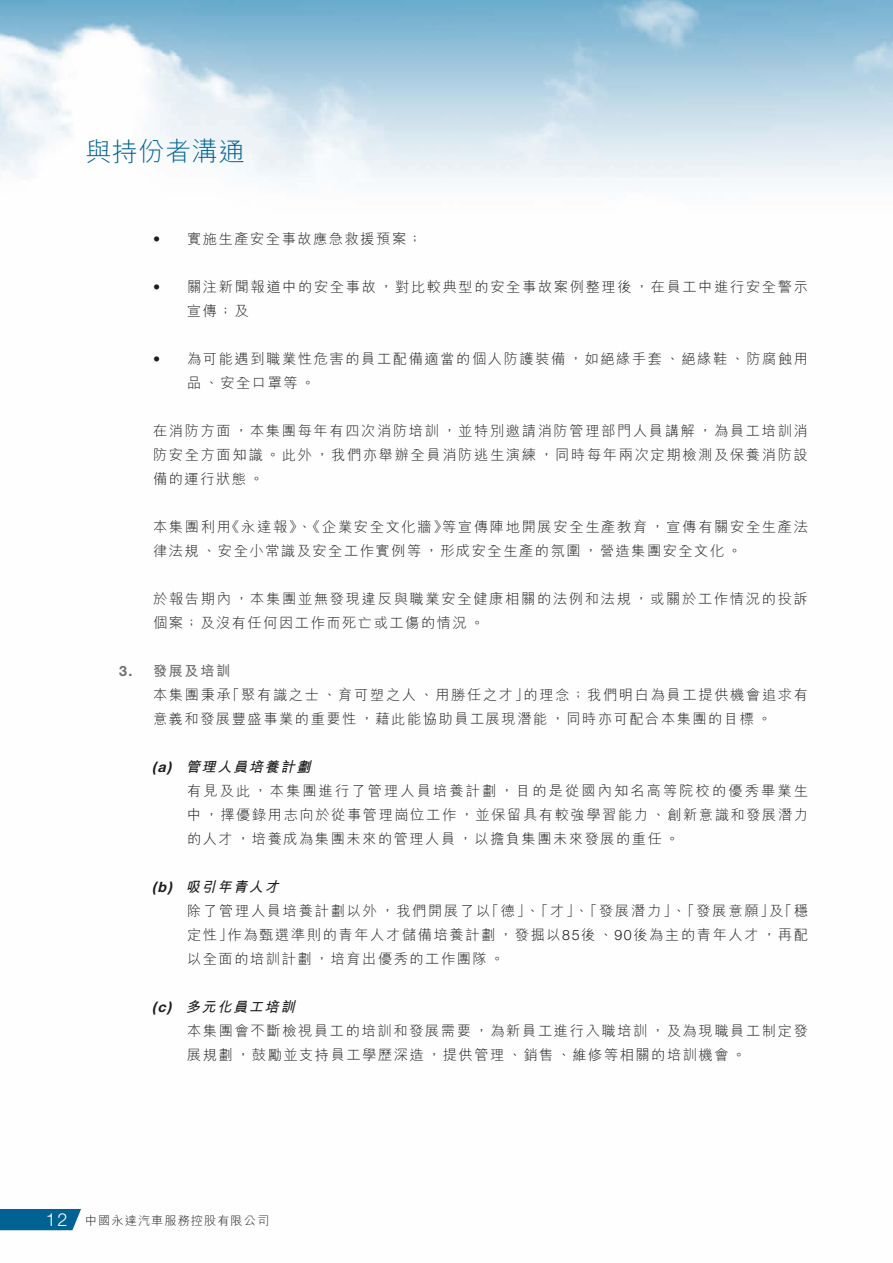
<style>
.page{position:relative;width:893px;height:1263px;background:#fff}
.page>*{position:absolute;margin:0;border:0;box-sizing:border-box;transform-origin:0 0}
.t1{font:300 26.25px "M Hei HK";letter-spacing:.015em;color:#006292}
.t2{font:300 14.25px/24px "M Hei HK";letter-spacing:.115em;color:#1c1c1b}
.t3{font:300 12px "M Hei HK";letter-spacing:.08em;color:#1c1c1b}
.s1{font-family:"Helvetica Neue LT Std"}
.s2{font-family:"Helvetica Neue LT Std";font-weight:700;color:#6f6f6f}
.s3{font-weight:700;color:#6f6f6f}
.s4{font-family:"Helvetica Neue LT Std";font-weight:700;font-style:italic}
.s5{font-weight:700;font-style:italic}
.s6{font-family:"Helvetica Neue LT Std";font-size:18px;color:#fff}
</style>
<div class="page">
<img style="left:0;top:0;width:893px;height:1231px">
<div style="left:0;top:1209px;width:81px;height:21px;background:#006292"></div>
<h1 class="t1" style="left:85px;top:133px;width:161px">與持份者溝通</h1>
<p class="t2" style="left:153px;top:226px;width:270px"><span class="s1">•</span> 實施生產安全事故應急救援預案；</p>
<p class="t2" style="left:187px;top:274px;width:622px;text-indent:-34px"><span class="s1">•</span> 關注新聞報道中的安全事故，對比較典型的安全事故案例整理後，在員工中進行安全警示宣傳；及</p>
<p class="t2" style="left:187px;top:346px;width:622px;text-indent:-34px"><span class="s1">•</span> 為可能遇到職業性危害的員工配備適當的個人防護裝備，如絕緣手套、絕緣鞋、防腐蝕用品、安全口罩等。</p>
<p class="t2" style="left:153px;top:418px;width:656px;text-align:justify">在消防方面，本集團每年有四次消防培訓，並特別邀請消防管理部門人員講解，為員工培訓消防安全方面知識。此外，我們亦舉辦全員消防逃生演練，同時每年兩次定期檢測及保養消防設備的運行狀態。</p>
<p class="t2" style="left:153px;top:514px;width:656px">本集團利用《永達報》、《企業安全文化牆》等宣傳陣地開展安全生產教育，宣傳有關安全生產法律法規、安全小常識及安全工作實例等，形成安全生產的氛圍，營造集團安全文化。</p>
<p class="t2" style="left:153px;top:586px;width:656px">於報告期內，本集團並無發現違反與職業安全健康相關的法例和法規，或關於工作情況的投訴個案；及沒有任何因工作而死亡或工傷的情況。</p>
<p class="t2" style="left:153px;top:658px;width:656px;text-indent:-34px"><span class="s2">3.</span> <span class="s3">發展及培訓<br></span>本集團秉承「聚有識之士、育可塑之人、用勝任之才」的理念；我們明白為員工提供機會追求有意義和發展豐盛事業的重要性，藉此能協助員工展現潛能，同時亦可配合本集團的目標。</p>
<p class="t2" style="left:187px;top:754px;width:622px;text-indent:-35px"><span class="s4">(a)</span> <span class="s5">管理人員培養計劃<br></span>有見及此，本集團進行了管理人員培養計劃，目的是從國內知名高等院校的優秀畢業生中，擇優錄用志向於從事管理崗位工作，並保留具有較強學習能力、創新意識和發展潛力的人才，培養成為集團未來的管理人員，以擔負集團未來發展的重任。</p>
<p class="t2" style="left:187px;top:874px;width:622px;text-indent:-35px"><span class="s4">(b)</span> <span class="s5">吸引年青人才<br></span>除了管理人員培養計劃以外，我們開展了以「德」、「才」、「發展潛力」、「發展意願」及「穩定性」作為甄選準則的青年人才儲備培養計劃，發掘以<span class="s1">85</span>後、<span class="s1">90</span>後為主的青年人才，再配以全面的培訓計劃，培育出優秀的工作團隊。</p>
<p class="t2" style="left:187px;top:994px;width:622px;text-indent:-35px"><span class="s4">(c)</span> <span class="s5">多元化員工培訓<br></span>本集團會不斷檢視員工的培訓和發展需要，為新員工進行入職培訓，及為現職員工制定發展規劃，鼓勵並支持員工學歷深造，提供管理、銷售、維修等相關的培訓機會。</p>
<p class="t3" style="left:46px;top:1212px;width:225px"><span class="s6">12</span> 中國永達汽車服務控股有限公司</p>
</div>
